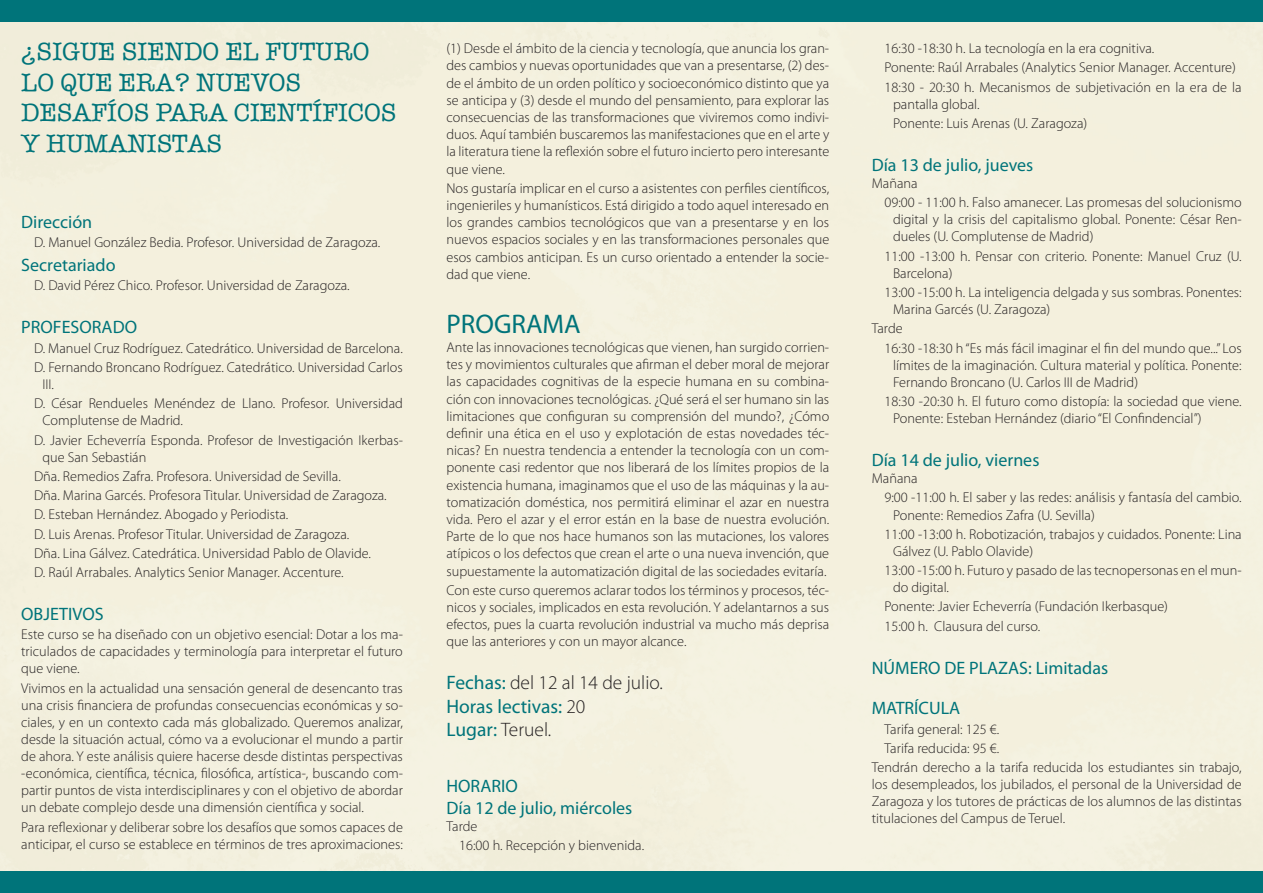
<style>
.page{position:relative;width:1263px;height:893px;background:#fff}
.page>*{position:absolute;margin:0;border:0;box-sizing:border-box;transform-origin:0 0}
.TITULETES{font:27px "Myriad Pro";color:#00747a}
.TITULO_CURSO_INTERIO{font:25.5px/30.6px "American Typewriter";color:#00747a}
.TITULETES-2{font:300 19.5px "Myriad Pro";color:#231f20}
.TITULETES-3{font:19.5px "Myriad Pro";color:#00747a}
.TEXTO{font:18px "Myriad Pro";color:#00747a}
.TITULETES-4{font:18px "Myriad Pro";color:#00747a}
.TEXTO-2{font:300 14.25px/17.2px "Myriad Pro";color:#231f20;text-align:justify}
.GUIONES{font:300 14.25px/17.1px "Myriad Pro";color:#231f20}
.s1{font-weight:400;color:#00747a}
.s2{font-weight:300;color:#231f20}
</style>
<div class="page">
<div style="left:0;top:21px;width:1263px;height:851px;background:#f4f0dd"></div>
<div style="left:0;top:872px;width:1263px;height:21px;background:#00747a"></div>
<div style="left:0;top:0;width:1263px;height:21px;background:#00747a"></div>
<p class="TITULO_CURSO_INTERIO" style="left:21px;top:36px;width:377px">¿SIGUE SIENDO EL FUTURO<br>LO QUE ERA? NUEVOS<br>DESAFÍOS PARA CIENTÍFICOS<br>Y HUMANISTAS</p>
<p class="TITULETES-4" style="left:21px;top:211px;width:73px">Dirección</p>
<p class="GUIONES" style="left:34px;top:234px;width:348px">D. Manuel González Bedia. Profesor. Universidad de Zaragoza.</p>
<p class="TITULETES-4" style="left:21px;top:254px;width:96px">Secretariado</p>
<p class="GUIONES" style="left:34px;top:277px;width:317px">D. David Pérez Chico. Profesor. Universidad de Zaragoza.</p>
<p class="TITULETES-4" style="left:21px;top:316px;width:117px">PROFESORADO</p>
<p class="GUIONES" style="left:34px;top:339px;width:370px">D. Manuel Cruz Rodríguez. Catedrático. Universidad de Barcelona.</p>
<p class="GUIONES" style="left:43px;top:358px;width:362px;text-indent:-9px">D. Fernando Broncano Rodríguez. Catedrático. Universidad Carlos<br>III.</p>
<p class="GUIONES" style="left:43px;top:395px;width:362px;text-indent:-9px">D. César Rendueles Menéndez de Llano. Profesor. Universidad<br>Complutense de Madrid.</p>
<p class="GUIONES" style="left:43px;top:431px;width:362px;text-indent:-9px">D. Javier Echeverría Esponda. Profesor de Investigación Ikerbas&shy;que San Sebastián</p>
<p class="GUIONES" style="left:34px;top:467px;width:308px">Dña. Remedios Zafra. Profesora. Universidad de Sevilla.</p>
<p class="GUIONES" style="left:34px;top:487px;width:354px">Dña. Marina Garcés. Profesora Titular. Universidad de Zaragoza.</p>
<p class="GUIONES" style="left:34px;top:506px;width:256px">D. Esteban Hernández. Abogado y Periodista.</p>
<p class="GUIONES" style="left:34px;top:525px;width:317px">D. Luis Arenas. Profesor Titular. Universidad de Zaragoza.</p>
<p class="GUIONES" style="left:34px;top:544px;width:338px">Dña. Lina Gálvez. Catedrática. Universidad Pablo de Olavide.</p>
<p class="GUIONES" style="left:34px;top:563px;width:311px">D. Raúl Arrabales. Analytics Senior Manager. Accenture.</p>
<p class="TITULETES-4" style="left:21px;top:603px;width:84px">OBJETIVOS</p>
<p class="TEXTO-2" style="left:21px;top:626px;width:383px">Este curso se ha diseñado con un objetivo esencial: Dotar a los ma&shy;triculados de capacidades y terminología para interpretar el futuro que viene.</p>
<p class="TEXTO-2" style="left:21px;top:679px;width:383px">Vivimos en la actualidad una sensación general de desencanto tras una crisis financiera de profundas consecuencias económicas y so&shy;ciales, y en un contexto cada más globalizado. Queremos analizar, desde la situación actual, cómo va a evolucionar el mundo a partir de ahora. Y este análisis quiere hacerse desde distintas perspectivas -económica, científica, técnica, filosófica, artística-, buscando com&shy;partir puntos de vista interdisciplinares y con el objetivo de abordar un debate complejo desde una dimensión científica y social.</p>
<p class="TEXTO-2" style="left:21px;top:818px;width:383px">Para reflexionar y deliberar sobre los desafíos que somos capaces de anticipar, el curso se establece en términos de tres aproximaciones:</p>
<p class="TEXTO-2" style="left:446px;top:40px;width:384px">(1) Desde el ámbito de la ciencia y tecnología, que anuncia los gran&shy;des cambios y nuevas oportunidades que van a presentarse, (2) des&shy;de el ámbito de un orden político y socioeconómico distinto que ya se anticipa y (3) desde el mundo del pensamiento, para explorar las consecuencias de las transformaciones que viviremos como indivi&shy;duos. Aquí también buscaremos las manifestaciones que en el arte y la literatura tiene la reflexión sobre el futuro incierto pero interesante que viene.</p>
<p class="TEXTO-2" style="left:446px;top:179px;width:384px">Nos gustaría implicar en el curso a asistentes con perfiles científicos, ingenieriles y humanísticos. Está dirigido a todo aquel interesado en los grandes cambios tecnológicos que van a presentarse y en los nuevos espacios sociales y en las transformaciones personales que esos cambios anticipan. Es un curso orientado a entender la socie&shy;dad que viene.</p>
<p class="TITULETES" style="left:446px;top:307px;width:136px">PROGRAMA</p>
<p class="TEXTO-2" style="left:446px;top:339px;width:384px">Ante las innovaciones tecnológicas que vienen, han surgido corrien&shy;tes y movimientos culturales que afirman el deber moral de mejorar las capacidades cognitivas de la especie humana en su combina&shy;ción con innovaciones tecnológicas. ¿Qué será el ser humano sin las limitaciones que configuran su comprensión del mundo?, ¿Cómo definir una ética en el uso y explotación de estas novedades téc&shy;nicas? En nuestra tendencia a entender la tecnología con un com&shy;ponente casi redentor que nos liberará de los límites propios de la existencia humana, imaginamos que el uso de las máquinas y la au&shy;tomatización doméstica, nos permitirá eliminar el azar en nuestra vida. Pero el azar y el error están en la base de nuestra evolución.<br>Parte de lo que nos hace humanos son las mutaciones, los valores atípicos o los defectos que crean el arte o una nueva invención, que supuestamente la automatización digital de las sociedades evitaría.</p>
<p class="TEXTO-2" style="left:446px;top:581px;width:384px">Con este curso queremos aclarar todos los términos y procesos, téc&shy;nicos y sociales, implicados en esta revolución. Y adelantarnos a sus efectos, pues la cuarta revolución industrial va mucho más deprisa que las anteriores y con un mayor alcance.</p>
<p class="TITULETES-2" style="left:446px;top:671px;width:218px"><span class="s1">Fechas:</span> del 12 al 14 de julio.</p>
<p class="TITULETES-3" style="left:446px;top:694px;width:140px">Horas lectivas: <span class="s2">20</span></p>
<p class="TITULETES-2" style="left:446px;top:718px;width:106px"><span class="s1">Lugar:</span> Teruel.</p>
<p class="TITULETES-4" style="left:446px;top:775px;width:73px">HORARIO</p>
<p class="TEXTO" style="left:446px;top:797px;width:187px">Día 12 de julio, miércoles</p>
<p class="TEXTO-2" style="left:446px;top:818px;width:32px">Tarde</p>
<p class="GUIONES" style="left:459px;top:837px;width:186px">16:00 h. Recepción y bienvenida.</p>
<p class="GUIONES" style="left:884px;top:40px;width:271px">16:30 -18:30 h. La tecnología en la era cognitiva.</p>
<p class="GUIONES" style="left:884px;top:59px;width:353px">Ponente: Raúl Arrabales (Analytics Senior Manager. Accenture)</p>
<p class="GUIONES" style="left:893px;top:78px;width:350px;text-indent:-9px">18:30 - 20:30 h. Mecanismos de subjetivación en la era de la pantalla global.</p>
<p class="GUIONES" style="left:893px;top:115px;width:196px">Ponente: Luis Arenas (U. Zaragoza)</p>
<p class="TEXTO" style="left:872px;top:154px;width:163px">Día 13 de julio, jueves</p>
<p class="TEXTO-2" style="left:872px;top:175px;width:47px">Mañana</p>
<p class="GUIONES" style="left:893px;top:194px;width:350px;text-align:justify;text-indent:-9px">09:00 - 11:00 h. Falso amanecer. Las promesas del solucionismo digital y la crisis del capitalismo global. Ponente: César Ren&shy;dueles (U. Complutense de Madrid)</p>
<p class="GUIONES" style="left:893px;top:247px;width:350px;text-indent:-9px">11:00 -13:00 h. Pensar con criterio. Ponente: Manuel Cruz (U.<br>Barcelona)</p>
<p class="GUIONES" style="left:893px;top:284px;width:350px;text-indent:-9px">13:00 -15:00 h. La inteligencia delgada y sus sombras. Ponentes:<br>Marina Garcés (U. Zaragoza)</p>
<p class="TEXTO-2" style="left:872px;top:320px;width:32px">Tarde</p>
<p class="GUIONES" style="left:893px;top:339px;width:350px;text-align:justify;text-indent:-9px">16:30 -18:30 h “Es más fácil imaginar el fin del mundo que...” Los límites de la imaginación. Cultura material y política. Ponente:<br>Fernando Broncano (U. Carlos III de Madrid)</p>
<p class="GUIONES" style="left:893px;top:393px;width:350px;text-indent:-9px">18:30 -20:30 h. El futuro como distopía: la sociedad que viene.<br>Ponente: Esteban Hernández (diario “El Confindencial”)</p>
<p class="TEXTO" style="left:872px;top:449px;width:169px">Día 14 de julio, viernes</p>
<p class="TEXTO-2" style="left:872px;top:470px;width:47px">Mañana</p>
<p class="GUIONES" style="left:893px;top:489px;width:350px;text-indent:-9px">9:00 -11:00 h. El saber y las redes: análisis y fantasía del cambio.<br>Ponente: Remedios Zafra (U. Sevilla)</p>
<p class="GUIONES" style="left:893px;top:525px;width:350px;text-indent:-9px">11:00 -13:00 h. Robotización, trabajos y cuidados. Ponente: Lina<br>Gálvez (U. Pablo Olavide)</p>
<p class="GUIONES" style="left:893px;top:562px;width:350px;text-indent:-9px">13:00 -15:00 h. Futuro y pasado de las tecnopersonas en el mun&shy;do digital.</p>
<p class="GUIONES" style="left:884px;top:598px;width:285px">Ponente: Javier Echeverría (Fundación Ikerbasque)</p>
<p class="GUIONES" style="left:884px;top:617px;width:157px">15:00 h. Clausura del curso.</p>
<p class="TEXTO" style="left:872px;top:656px;width:238px">NÚMERO DE PLAZAS: Limitadas</p>
<p class="TEXTO" style="left:872px;top:697px;width:90px">MATRÍCULA</p>
<p class="GUIONES" style="left:884px;top:720px;width:116px">Tarifa general: 125 €.</p>
<p class="GUIONES" style="left:884px;top:739px;width:116px">Tarifa reducida: 95 €.</p>
<p class="TEXTO-2" style="left:872px;top:759px;width:371px">Tendrán derecho a la tarifa reducida los estudiantes sin trabajo, los desempleados, los jubilados, el personal de la Universidad de Zaragoza y los tutores de prácticas de los alumnos de las distintas titulaciones del Campus de Teruel.</p>
</div>
